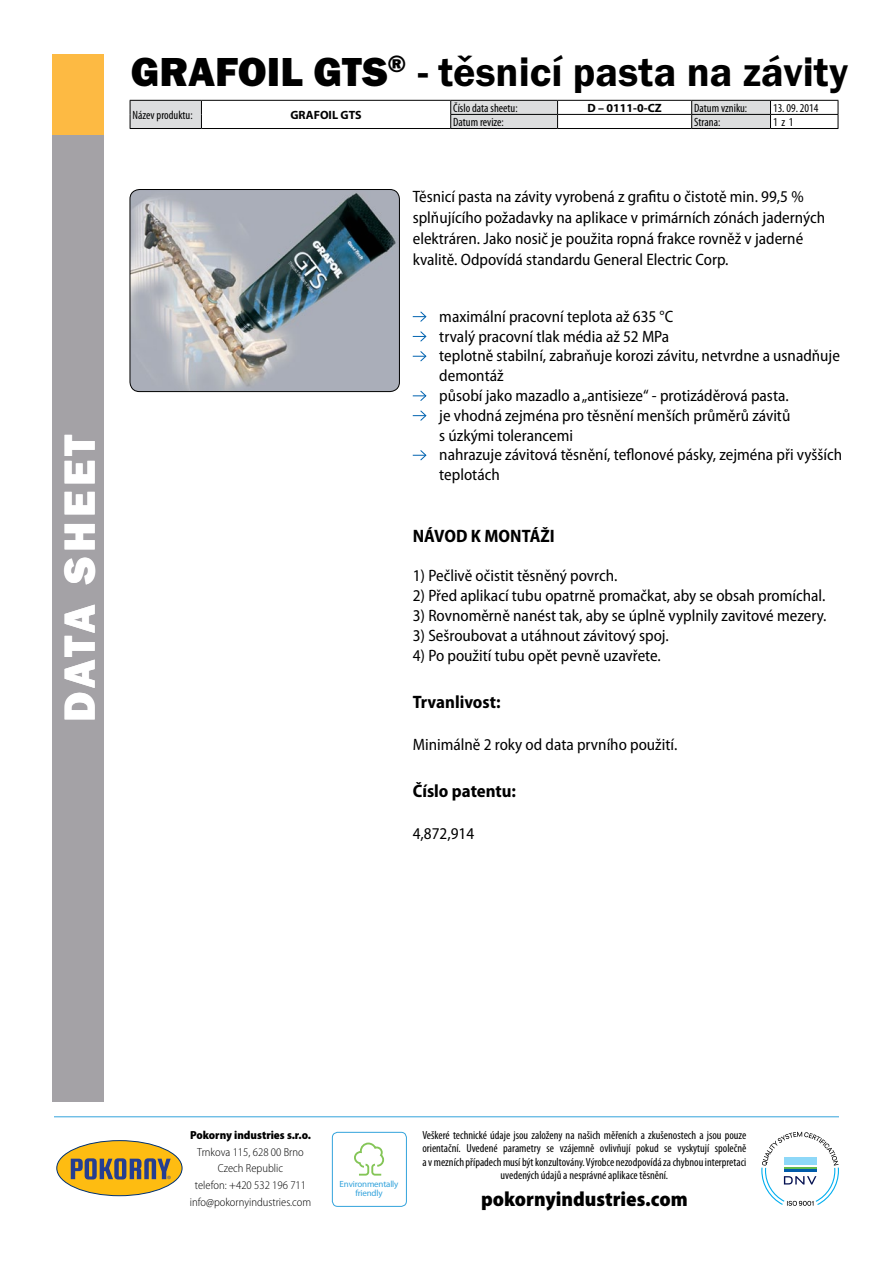
<style>
.page{position:relative;width:893px;height:1263px;background:#fff}
.page>*{position:absolute;margin:0;border:0;box-sizing:border-box;transform-origin:0 0}
.t1{font:45px "Franklin Got Itc TEE Heav";letter-spacing:.09em;color:#fff}
.t2{font:600 42px "Franklin Got Itc TEE";color:#000}
.t3{font:900 semi-condensed 20.7px "Myriad Pro";color:#000}
.t4{font:700 semi-condensed 18px "Myriad Pro";color:#000}
.t5{font:semi-condensed 16.5px/19.8px "Myriad Pro";color:#000}
.t6{font:condensed 12px "Myriad Pro";color:#000}
.t7{font:700 12px "Myriad Pro";color:#000}
.t8{font:condensed 11.7px/13.4px "Myriad Pro";color:#000;text-align:center}
.t9{font:300 semi-condensed 11.7px/16.6px "Myriad Pro";color:#000;text-align:center}
.t10{font:900 semi-condensed 11.7px "Myriad Pro";color:#000}
.t11{font:9px/9.1px "Myriad Pro";letter-spacing:-.02em;color:#33a3dc;text-align:center}
.s1{font-family:"Franklin Got Itc TEE Heav";font-weight:400}
</style>
<div class="page">
<div style="left:52px;top:134px;width:51px;height:967px;background:#a4a2a6"></div>
<div style="left:52px;top:54px;width:51px;height:80px;background:#fdba43"></div>
<hr style="left:54px;top:1116px;width:785px;height:1px;background:#33a3dc">
<svg style="left:761px;top:1132px;width:78px;height:74px"></svg>
<div style="left:57px;top:1140px;width:125px;height:56px;background:#febc11;border-radius:50%"></div>
<div style="left:56px;top:1140px;width:126px;height:56px;border:1px solid #003172;border-radius:50%"></div>
<svg style="left:71px;top:1158px;width:100px;height:21px"></svg>
<svg style="left:354px;top:1142px;width:31px;height:34px"></svg>
<div style="left:332px;top:1132px;width:75px;height:75px;border:1px solid #33a3dc;border-radius:5px"></div>
<hr style="left:770px;top:100px;width:68px;height:1px;background:#000">
<hr style="left:770px;top:114px;width:68px;height:1px;background:#000">
<svg style="left:130px;top:100px;width:641px;height:28px"></svg>
<svg style="left:838px;top:101px;width:1px;height:27px"></svg>
<hr style="left:558px;top:128px;width:134px;height:1px;background:#000">
<hr style="left:692px;top:128px;width:78px;height:1px;background:#000">
<hr style="left:770px;top:128px;width:68px;height:1px;background:#000">
<hr style="left:130px;top:128px;width:71px;height:1px;background:#000">
<hr style="left:201px;top:128px;width:250px;height:1px;background:#000">
<hr style="left:451px;top:128px;width:107px;height:1px;background:#000">
<img style="left:130px;top:189px;width:268px;height:203px">
<div style="left:130px;top:189px;width:270px;height:203px;border:1px solid #000;border-radius:10px"></div>
<svg style="left:413px;top:311px;width:14px;height:11px"></svg>
<svg style="left:413px;top:331px;width:14px;height:11px"></svg>
<svg style="left:413px;top:351px;width:14px;height:11px"></svg>
<svg style="left:413px;top:390px;width:14px;height:11px"></svg>
<svg style="left:413px;top:410px;width:14px;height:11px"></svg>
<svg style="left:413px;top:450px;width:14px;height:11px"></svg>
<h1 class="t1" style="left:54px;top:722px;width:289px;rotate:-90deg">DATA SHEET</h1>
<h2 class="t2" style="left:131px;top:48px;width:719px"><span class="s1">GRAFOIL GTS</span><sup>®</sup> - těsnicí pasta na závity</h2>
<p class="t6" style="left:133px;top:108px;width:62px">Název produktu:</p>
<p class="t7" style="left:290px;top:108px;width:73px">GRAFOIL GTS</p>
<p class="t6" style="left:453px;top:101px;width:66px">Číslo data sheetu:</p>
<p class="t7" style="left:587px;top:101px;width:76px">D – 0111-0-CZ</p>
<p class="t6" style="left:694px;top:101px;width:55px">Datum vzniku:</p>
<p class="t6" style="left:773px;top:101px;width:47px">13. 09. 2014</p>
<p class="t6" style="left:453px;top:115px;width:52px">Datum revize:</p>
<p class="t6" style="left:694px;top:115px;width:28px">Strana:</p>
<p class="t6" style="left:773px;top:115px;width:22px">1 z 1</p>
<p class="t5" style="left:413px;top:186px;width:414px;line-height:21px">Těsnicí pasta na závity vyrobená z grafitu o čistotě min. 99,5 % splňujícího požadavky na aplikace v primárních zónách jaderných elektráren. Jako nosič je použita ropná frakce rovněž v jaderné kvalitě. Odpovídá standardu General Electric Corp.</p>
<p class="t5" style="left:439px;top:307px;width:404px">maximální pracovní teplota až 635 °C<br>trvalý pracovní tlak média až 52 MPa<br>teplotně stabilní, zabraňuje korozi závitu, netvrdne a usnadňuje demontáž<br>působí jako mazadlo a „antisieze“ - protizáděrová pasta.<br>je vhodná zejména pro těsnění menších průměrů závitů<br>s úzkými tolerancemi<br>nahrazuje závitová těsnění, teflonové pásky, zejména při vyšších teplotách</p>
<p class="t4" style="left:413px;top:526px;width:144px">NÁVOD K MONTÁŽI</p>
<p class="t5" style="left:413px;top:566px;width:206px">1) Pečlivě očistit těsněný povrch.</p>
<p class="t5" style="left:413px;top:586px;width:414px">2) Před aplikací tubu opatrně promačkat, aby se obsah promíchal.</p>
<p class="t5" style="left:413px;top:606px;width:415px">3) Rovnoměrně nanést tak, aby se úplně vyplnily zavitové mezery.</p>
<p class="t5" style="left:413px;top:626px;width:258px">3) Sešroubovat a utáhnout závitový spoj.</p>
<p class="t5" style="left:413px;top:646px;width:250px">4) Po použití tubu opět pevně uzavřete.</p>
<p class="t4" style="left:413px;top:692px;width:89px">Trvanlivost:</p>
<p class="t5" style="left:413px;top:734px;width:266px">Minimálně 2 roky od data prvního použití.</p>
<p class="t4" style="left:413px;top:781px;width:105px">Číslo patentu:</p>
<p class="t5" style="left:413px;top:823px;width:63px">4,872,914</p>
<p class="t10" style="left:190px;top:1128px;width:123px">Pokorny industries s.r.o.</p>
<p class="t9" style="left:190px;top:1144px;width:123px">Trnkova 115, 628 00 Brno<br>Czech Republic<br>telefon: +420 532 196 711 info@pokornyindustries.com</p>
<p class="t11" style="left:340px;top:1180px;width:60px">Environmentally friendly</p>
<p class="t8" style="left:422px;top:1129px;width:325px">Veškeré technické údaje jsou založeny na našich měřeních a zkušenostech a jsou pouze orientační. Uvedené parametry se vzájemně ovlivňují pokud se vyskytují společně a v mezních případech musí být konzultovány. Výrobce nezodpovídá za chybnou interpretaci uvedených údajů a nesprávné aplikace těsnění.</p>
<p class="t3" style="left:481px;top:1187px;width:208px">pokornyindustries.com</p>
</div>
